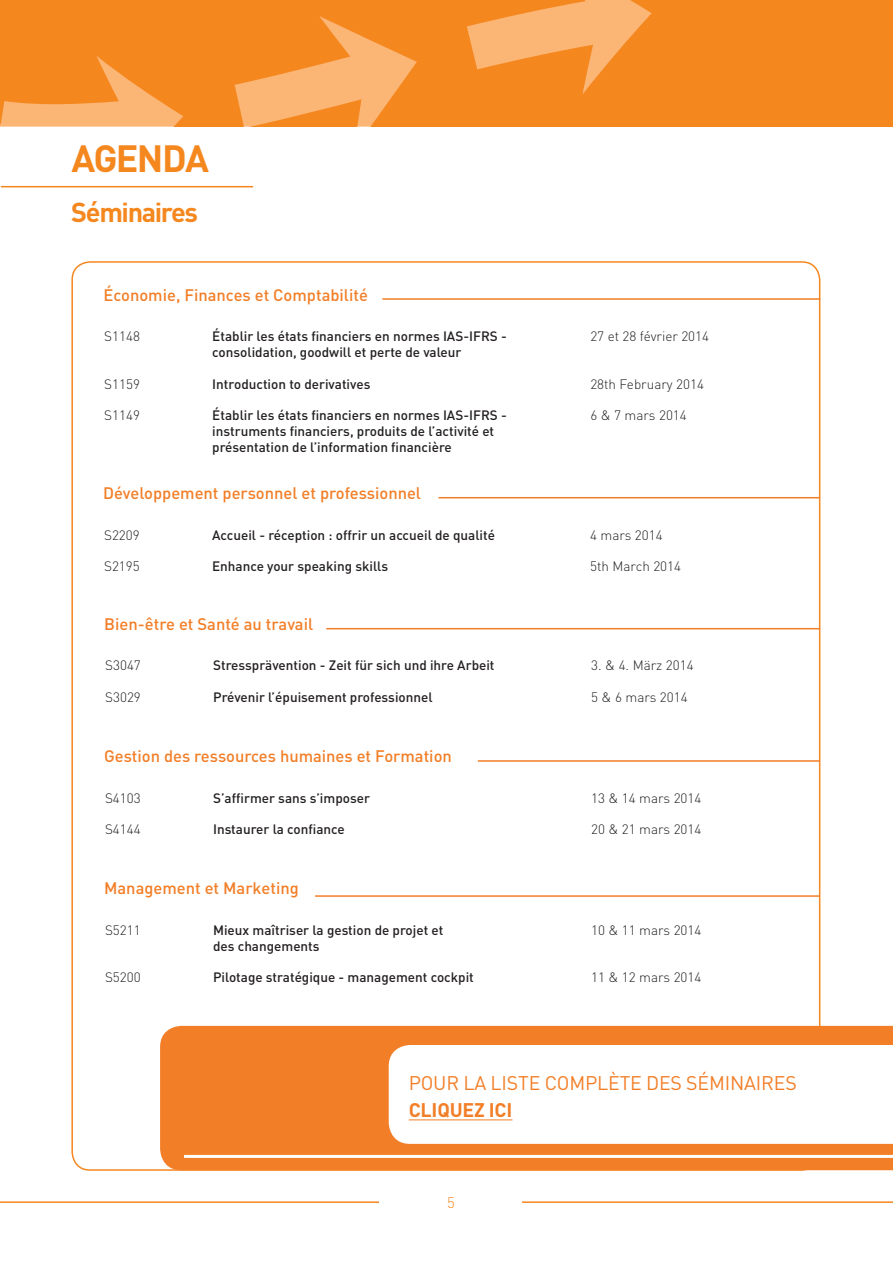
<style>
.page{position:relative;width:893px;height:1263px;background:#fff}
.page>*{position:absolute;margin:0;border:0;box-sizing:border-box;transform-origin:0 0}
.titre{font:700 37.5px "DIN Pro";letter-spacing:-.04em;color:#f5871f}
.titre-2{font:700 27px "DIN Pro";letter-spacing:-.05em;color:#f5871f}
.texte_courant_Bold{font:19.5px "DIN Pro";letter-spacing:-.01em;color:#f27e27}
.texte_courant_Bold-2{font:700 19.5px "DIN Pro";letter-spacing:-.01em;color:#f27e27}
.texte_courant_Bold-3{font:500 16.5px "DIN Pro";color:#f27e27}
.t1{font:300 15px "DIN Pro";color:#f5871f}
.texte_courant_Bold-4{font:500 13.5px/16.2px "DIN Pro";color:#231f20}
.texte_courant_Bold-5{font:300 13.5px "DIN Pro";color:#231f20}
</style>
<div class="page">
<hr style="left:0;top:0;width:1px;height:126px;background:#f5871f">
<div style="left:1px;top:0;width:892px;height:126px;background:#f5871f"></div>
<svg style="left:467px;top:0;width:185px;height:94px"></svg>
<svg style="left:0;top:56px;width:184px;height:132px"></svg>
<svg style="left:235px;top:16px;width:182px;height:111px"></svg>
<hr style="left:1px;top:186px;width:252px;height:1px;background:#f5871f">
<div style="left:160px;top:1026px;width:733px;height:144px;background:#f27e27"></div>
<svg style="left:389px;top:1045px;width:504px;height:99px"></svg>
<hr style="left:409px;top:1119px;width:103px;height:1px;background:#f27e27">
<hr style="left:184px;top:1155px;width:709px;height:3px;background:#fff">
<hr style="left:382px;top:298px;width:438px;height:2px;background:#f27e27">
<hr style="left:438px;top:497px;width:382px;height:1px;background:#f27e27">
<hr style="left:326px;top:628px;width:494px;height:1px;background:#f27e27">
<hr style="left:478px;top:760px;width:342px;height:2px;background:#f27e27">
<hr style="left:315px;top:895px;width:505px;height:2px;background:#f27e27">
<hr style="left:0;top:1201px;width:893px;height:2px;background:#f5871f">
<div style="left:380px;top:1196px;width:142px;height:67px;background:#fff"></div>
<p class="titre" style="left:71px;top:133px;width:139px">AGENDA</p>
<p class="titre-2" style="left:71px;top:194px;width:128px">Séminaires</p>
<p class="texte_courant_Bold-3" style="left:103px;top:283px;width:266px">Économie, Finances et Comptabilité</p>
<p class="texte_courant_Bold-5" style="left:104px;top:327px;width:37px">S1148</p>
<p class="texte_courant_Bold-4" style="left:212px;top:328px;width:296px">Établir les états financiers en normes IAS-IFRS -</p>
<p class="texte_courant_Bold-5" style="left:590px;top:327px;width:120px">27 et 28 février 2014</p>
<p class="texte_courant_Bold-4" style="left:212px;top:344px;width:251px">consolidation, goodwill et perte de valeur</p>
<p class="texte_courant_Bold-5" style="left:104px;top:374px;width:37px">S1159</p>
<p class="texte_courant_Bold-4" style="left:212px;top:375px;width:160px">Introduction to derivatives</p>
<p class="texte_courant_Bold-5" style="left:590px;top:374px;width:115px">28th February 2014</p>
<p class="texte_courant_Bold-5" style="left:104px;top:406px;width:37px">S1149</p>
<p class="texte_courant_Bold-4" style="left:212px;top:406px;width:296px">Établir les états financiers en normes IAS-IFRS -</p>
<p class="texte_courant_Bold-5" style="left:590px;top:406px;width:98px">6 &amp; 7 mars 2014</p>
<p class="texte_courant_Bold-4" style="left:212px;top:422px;width:283px">instruments financiers, produits de l’activité et présentation de l’information financière</p>
<p class="texte_courant_Bold-3" style="left:103px;top:482px;width:319px">Développement personnel et professionnel</p>
<p class="texte_courant_Bold-5" style="left:104px;top:526px;width:37px">S2209</p>
<p class="texte_courant_Bold-4" style="left:212px;top:526px;width:284px">Accueil - réception : offrir un accueil de qualité</p>
<p class="texte_courant_Bold-5" style="left:590px;top:526px;width:74px">4 mars 2014</p>
<p class="texte_courant_Bold-5" style="left:104px;top:557px;width:37px">S2195</p>
<p class="texte_courant_Bold-4" style="left:212px;top:557px;width:178px">Enhance your speaking skills</p>
<p class="texte_courant_Bold-5" style="left:590px;top:557px;width:92px">5th March 2014</p>
<p class="texte_courant_Bold-3" style="left:104px;top:612px;width:210px">Bien-être et Santé au travail</p>
<p class="texte_courant_Bold-5" style="left:105px;top:656px;width:37px">S3047</p>
<p class="texte_courant_Bold-4" style="left:213px;top:657px;width:283px">Stressprävention - Zeit für sich und ihre Arbeit</p>
<p class="texte_courant_Bold-5" style="left:591px;top:656px;width:104px">3. &amp; 4. März 2014</p>
<p class="texte_courant_Bold-5" style="left:105px;top:687px;width:37px">S3029</p>
<p class="texte_courant_Bold-4" style="left:213px;top:688px;width:221px">Prévenir l’épuisement professionnel</p>
<p class="texte_courant_Bold-5" style="left:591px;top:687px;width:98px">5 &amp; 6 mars 2014</p>
<p class="texte_courant_Bold-3" style="left:104px;top:745px;width:349px">Gestion des ressources humaines et Formation</p>
<p class="texte_courant_Bold-5" style="left:105px;top:788px;width:37px">S4103</p>
<p class="texte_courant_Bold-4" style="left:213px;top:789px;width:158px">S’affirmer sans s’imposer</p>
<p class="texte_courant_Bold-5" style="left:591px;top:788px;width:112px">13 &amp; 14 mars 2014</p>
<p class="texte_courant_Bold-5" style="left:105px;top:820px;width:37px">S4144</p>
<p class="texte_courant_Bold-4" style="left:213px;top:820px;width:133px">Instaurer la confiance</p>
<p class="texte_courant_Bold-5" style="left:591px;top:820px;width:112px">20 &amp; 21 mars 2014</p>
<p class="texte_courant_Bold-3" style="left:104px;top:877px;width:196px">Management et Marketing</p>
<p class="texte_courant_Bold-5" style="left:105px;top:920px;width:37px">S5211</p>
<p class="texte_courant_Bold-4" style="left:213px;top:921px;width:232px">Mieux maîtriser la gestion de projet et</p>
<p class="texte_courant_Bold-5" style="left:591px;top:920px;width:112px">10 &amp; 11 mars 2014</p>
<p class="texte_courant_Bold-4" style="left:213px;top:937px;width:108px">des changements</p>
<p class="texte_courant_Bold-5" style="left:105px;top:968px;width:37px">S5200</p>
<p class="texte_courant_Bold-4" style="left:213px;top:968px;width:262px">Pilotage stratégique - management cockpit</p>
<p class="texte_courant_Bold-5" style="left:591px;top:968px;width:112px">11 &amp; 12 mars 2014</p>
<p class="texte_courant_Bold" style="left:409px;top:1069px;width:390px">POUR LA LISTE COMPLÈTE DES SÉMINAIRES</p>
<p class="texte_courant_Bold-2" style="left:409px;top:1097px;width:105px">CLIQUEZ ICI</p>
<p class="t1" style="left:447px;top:1192px;width:9px">5</p>
</div>
